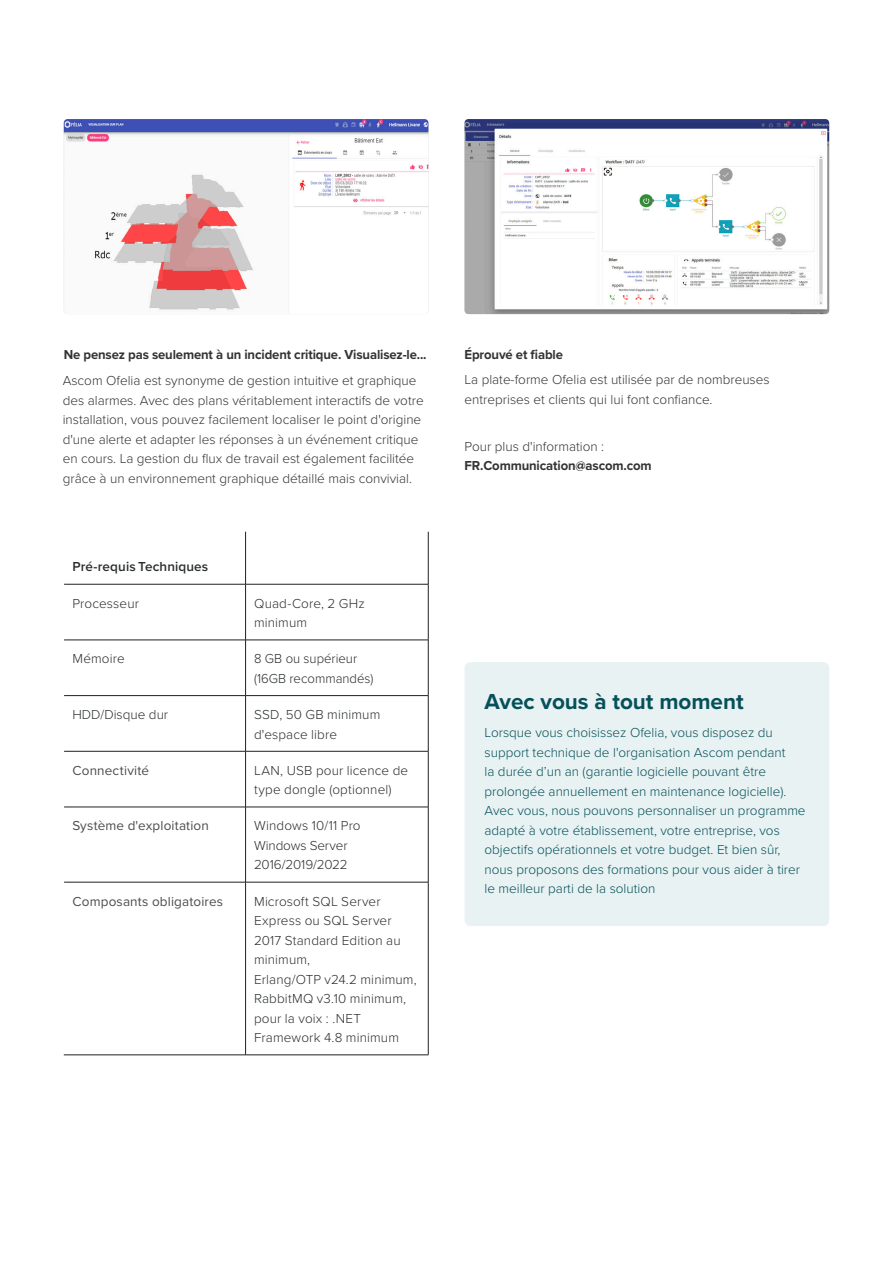
<style>
.page{position:relative;width:893px;height:1263px;background:#fff}
.page>*{position:absolute;margin:0;border:0;box-sizing:border-box;transform-origin:0 0}
.t1{font:700 22.5px "Proxima Nova";color:#05505a}
.t2{font:300 13.5px/19.5px "Proxima Nova";color:#333}
.t3{font:300 13.5px/19.5px "Proxima Nova";color:#05505a}
.Body_copy{font:300 13.5px/19.5px "Proxima Nova";letter-spacing:.01em;color:#2a2d2e}
.t4{font:700 13.5px "Proxima Nova";letter-spacing:-.01em;color:#333}
.Body_copy-2{font:13.5px "Proxima Nova";letter-spacing:.01em;color:#4b4c4d}
.Table_Text_Bold{font:600 13.5px "Proxima Nova";letter-spacing:.01em;color:#2a2d2e}
</style>
<div class="page">
<img style="left:64px;top:119px;width:364px;height:195px">
<img style="left:465px;top:119px;width:364px;height:195px">
<div style="left:465px;top:662px;width:364px;height:264px;background:#e8f2f2;border-radius:6px"></div>
<hr style="left:428px;top:584px;width:1px;height:56px;background:#231f20">
<hr style="left:246px;top:640px;width:182px;height:1px;background:#231f20">
<hr style="left:428px;top:640px;width:1px;height:55px;background:#231f20">
<hr style="left:246px;top:695px;width:182px;height:1px;background:#231f20">
<hr style="left:428px;top:696px;width:1px;height:55px;background:#231f20">
<hr style="left:246px;top:751px;width:182px;height:1px;background:#231f20">
<hr style="left:428px;top:751px;width:1px;height:56px;background:#231f20">
<hr style="left:246px;top:807px;width:182px;height:1px;background:#231f20">
<hr style="left:428px;top:807px;width:1px;height:75px;background:#231f20">
<hr style="left:246px;top:882px;width:182px;height:1px;background:#231f20">
<hr style="left:428px;top:882px;width:1px;height:173px;background:#231f20">
<hr style="left:246px;top:1054px;width:182px;height:1px;background:#231f20">
<hr style="left:428px;top:532px;width:1px;height:52px;background:#231f20">
<hr style="left:246px;top:584px;width:182px;height:1px;background:#231f20">
<hr style="left:245px;top:532px;width:1px;height:52px;background:#231f20">
<hr style="left:64px;top:584px;width:182px;height:1px;background:#231f20">
<hr style="left:245px;top:584px;width:1px;height:56px;background:#231f20">
<hr style="left:64px;top:640px;width:182px;height:1px;background:#231f20">
<hr style="left:245px;top:640px;width:1px;height:55px;background:#231f20">
<hr style="left:64px;top:695px;width:182px;height:1px;background:#231f20">
<hr style="left:245px;top:696px;width:1px;height:55px;background:#231f20">
<hr style="left:64px;top:751px;width:182px;height:1px;background:#231f20">
<hr style="left:245px;top:751px;width:1px;height:56px;background:#231f20">
<hr style="left:64px;top:807px;width:182px;height:1px;background:#231f20">
<hr style="left:245px;top:807px;width:1px;height:75px;background:#231f20">
<hr style="left:64px;top:882px;width:182px;height:1px;background:#231f20">
<hr style="left:245px;top:882px;width:1px;height:173px;background:#231f20">
<hr style="left:64px;top:1054px;width:182px;height:1px;background:#231f20">
<p class="t4" style="left:64px;top:344px;width:364px">Ne pensez pas seulement à un incident critique. Visualisez-le...</p>
<p class="t2" style="left:63px;top:370px;width:362px">Ascom Ofelia est synonyme de gestion intuitive et graphique des alarmes. Avec des plans véritablement interactifs de votre installation, vous pouvez facilement localiser le point d'origine d'une alerte et adapter les réponses à un événement critique en cours. La gestion du flux de travail est également facilitée grâce à un environnement graphique détaillé mais convivial.</p>
<p class="Table_Text_Bold" style="left:72px;top:557px;width:137px">Pré-requis Techniques</p>
<p class="Body_copy" style="left:72px;top:593px;width:68px">Processeur</p>
<p class="Body_copy" style="left:254px;top:593px;width:112px">Quad-Core, 2 GHz minimum</p>
<p class="Body_copy" style="left:72px;top:648px;width:54px">Mémoire</p>
<p class="Body_copy" style="left:254px;top:648px;width:121px">8 GB ou supérieur (16GB recommandés)</p>
<p class="Body_copy" style="left:72px;top:704px;width:97px">HDD/Disque dur</p>
<p class="Body_copy" style="left:254px;top:704px;width:128px">SSD, 50 GB minimum d'espace libre</p>
<p class="Body_copy-2" style="left:72px;top:760px;width:78px">Connectivité</p>
<p class="Body_copy" style="left:254px;top:760px;width:156px">LAN, USB pour licence de type dongle (optionnel)</p>
<p class="Body_copy-2" style="left:72px;top:816px;width:138px">Système d'exploitation</p>
<p class="Body_copy" style="left:254px;top:815px;width:108px">Windows 10/11 Pro<br>Windows Server<br>2016/2019/2022</p>
<p class="Body_copy-2" style="left:72px;top:891px;width:152px">Composants obligatoires</p>
<p class="Body_copy" style="left:254px;top:890px;width:164px">Microsoft SQL Server<br>Express ou SQL Server<br>2017 Standard Edition au minimum,<br>Erlang/OTP v24.2 minimum,<br>RabbitMQ v3.10 minimum, pour la voix : .NET<br>Framework 4.8 minimum</p>
<p class="t4" style="left:465px;top:344px;width:100px">Éprouvé et fiable</p>
<p class="t2" style="left:465px;top:369px;width:307px">La plate-forme Ofelia est utilisée par de nombreuses entreprises et clients qui lui font confiance.</p>
<p class="t2" style="left:465px;top:436px;width:141px">Pour plus d'information :</p>
<p class="t4" style="left:465px;top:456px;width:189px">FR.Communication@ascom.com</p>
<p class="t1" style="left:485px;top:685px;width:261px">Avec vous à tout moment</p>
<p class="t3" style="left:485px;top:722px;width:323px">Lorsque vous choisissez Ofelia, vous disposez du support technique de l'organisation Ascom pendant<br>la durée d’un an (garantie logicielle pouvant être prolongée annuellement en maintenance logicielle).<br>Avec vous, nous pouvons personnaliser un programme adapté à votre établissement, votre entreprise, vos objectifs opérationnels et votre budget. Et bien sûr, nous proposons des formations pour vous aider à tirer le meilleur parti de la solution</p>
</div>
